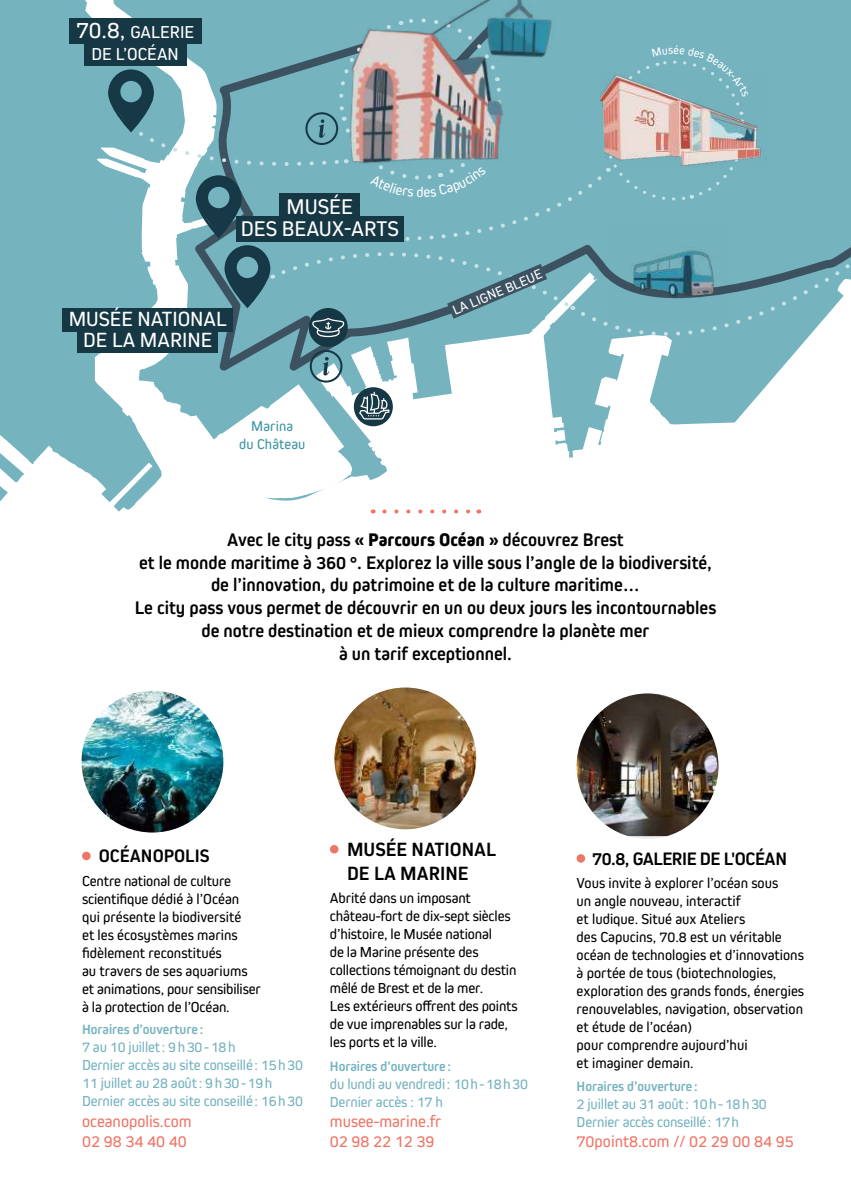
<style>
.page{position:relative;width:851px;height:1191px;background:#fff}
.page>*{position:absolute;margin:0;border:0;box-sizing:border-box;transform-origin:0 0}
.t1{font:22.2px/22.2px "Kiro";color:#fff;text-align:center}
.t2{font:21.4px/21.4px "Kiro";color:#fff;text-align:center}
.t3{font:700 20px/24px "Kiro";color:#000}
.t4{font:700 19px/22.8px "Kiro";color:#000;text-align:center}
.t5{font:700 18.8px "Kiro";letter-spacing:-.025em;color:#000}
.t6{font:700 18.8px "Kiro";color:#000}
.t7{font:18px/21.6px "Kiro";color:#fff;text-align:center}
.t8{font:17px/20.4px "Kiro";color:#ee7667}
.t9{font:15px/18px "Kiro";color:#000}
.t10{font:15px/18px "Kiro";letter-spacing:-.01em;color:#75b3bf}
.t11{font:14.6px/17.6px "Kiro";letter-spacing:.01em;color:#3c94a3;text-align:center}
.t12{font:700 14px "Kiro";color:#75b3bf}
.t13{font:14px "Kiro";color:#fff}
.s1{font-size:24px}
.s2{font-weight:800}
</style>
<div class="page">
<svg style="left:0;top:0;width:850px;height:511px"></svg>
<svg style="left:354px;top:387px;width:39px;height:39px"></svg>
<svg style="left:214px;top:406px;width:138px;height:105px"></svg>
<svg style="left:188px;top:14px;width:662px;height:370px"></svg>
<div style="left:312px;top:0;width:274px;height:15px;background:#75b3bf"></div>
<svg style="left:359px;top:392px;width:30px;height:27px"></svg>
<div style="left:309px;top:308px;width:39px;height:39px;background:#163744;border-radius:50%"></div>
<div style="left:69px;top:18px;width:133px;height:26px;background:#163744"></div>
<div style="left:84px;top:40px;width:102px;height:26px;background:#163744"></div>
<svg style="left:310px;top:350px;width:32px;height:32px"></svg>
<img style="left:576px;top:693px;width:142px;height:143px">
<div style="left:576px;top:854px;width:9px;height:8px;background:#ee7667;border-radius:50%"></div>
<div style="left:62px;top:308px;width:170px;height:23px;background:#163744"></div>
<div style="left:77px;top:329px;width:141px;height:23px;background:#163744"></div>
<img style="left:748px;top:70px;width:22px;height:106px">
<svg style="left:577px;top:191px;width:273px;height:199px"></svg>
<svg style="left:384px;top:509px;width:88px;height:4px"></svg>
<img style="left:82px;top:691px;width:141px;height:141px;border-radius:71px">
<div style="left:82px;top:851px;width:9px;height:9px;background:#ee7667;border-radius:50%"></div>
<div style="left:330px;top:845px;width:8px;height:8px;background:#ee7667;border-radius:50%"></div>
<img style="left:334px;top:687px;width:142px;height:142px;border-radius:71px">
<svg style="left:108px;top:15px;width:640px;height:322px;background:#78a4ae"></svg>
<p class="t7" style="left:76px;top:21px;width:120px"><span class="s1">70.8,</span> GALERIE<br>DE L’OCÉAN</p>
<h1 class="t1" style="left:241px;top:195px;width:159px">MUSÉE<br>DES BEAUX-ARTS</h1>
<h2 class="t2" style="left:69px;top:307px;width:160px">MUSÉE NATIONAL<br>DE LA MARINE</h2>
<p class="t11" style="left:239px;top:417px;width:68px">Marina<br>du Château</p>
<p class="t13" style="left:450px;top:303px;width:97px;rotate:-23deg">LA LIGNE BLEUE</p>
<p class="t4" style="left:135px;top:528px;width:583px">Avec le city pass <span class="s2">« Parcours Océan »</span> découvrez Brest<br>et le monde maritime à 360 °. Explorez la ville sous l’angle de la biodiversité, de l’innovation, du patrimoine et de la culture maritime…<br>Le city pass vous permet de découvrir en un ou deux jours les incontournables de notre destination et de mieux comprendre la planète mer<br>à un tarif exceptionnel.</p>
<p class="t6" style="left:99px;top:845px;width:112px">OCÉANOPOLIS</p>
<p class="t9" style="left:82px;top:871px;width:180px">Centre national de culture scientifique dédié à l’Océan<br>qui présente la biodiversité<br>et les écosystèmes marins fidèlement reconstitués<br>au travers de ses aquariums et animations, pour sensibiliser à la protection de l’Océan.</p>
<p class="t12" style="left:82px;top:1021px;width:122px">Horaires d’ouverture :</p>
<p class="t10" style="left:82px;top:1037px;width:222px">7 au 10 juillet: 9h30-18h<br>Dernier accès au site conseillé: 15h30<br>11 juillet au 28 août: 9h30-19h Dernier accès au site conseillé: 16h30</p>
<p class="t8" style="left:82px;top:1110px;width:111px">oceanopolis.com<br>02 98 34 40 40</p>
<h3 class="t3" style="left:347px;top:836px;width:151px">MUSÉE NATIONAL<br>DE LA MARINE</h3>
<p class="t9" style="left:330px;top:888px;width:189px">Abrité dans un imposant château-fort de dix-sept siècles d’histoire, le Musée national<br>de la Marine présente des collections témoignant du destin mêlé de Brest et de la mer.<br>Les extérieurs offrent des points de vue imprenables sur la rade, les ports et la ville.</p>
<p class="t12" style="left:330px;top:1057px;width:122px">Horaires d’ouverture :</p>
<p class="t10" style="left:330px;top:1074px;width:199px">du lundi au vendredi: 10h-18h30<br>Dernier accès : 17 h</p>
<p class="t8" style="left:330px;top:1110px;width:113px">musee-marine.fr<br>02 98 22 12 39</p>
<p class="t5" style="left:592px;top:847px;width:196px">70.8, GALERIE DE L'OCÉAN</p>
<p class="t9" style="left:576px;top:873px;width:229px">Vous invite à explorer l’océan sous<br>un angle nouveau, interactif<br>et ludique. Situé aux Ateliers<br>des Capucins, 70.8 est un véritable océan de technologies et d’innovations à portée de tous (biotechnologies, exploration des grands fonds, énergies renouvelables, navigation, observation et étude de l’océan)<br>pour comprendre aujourd’hui<br>et imaginer demain.</p>
<p class="t12" style="left:576px;top:1077px;width:122px">Horaires d’ouverture :</p>
<p class="t10" style="left:576px;top:1094px;width:192px">2 juillet au 31 août: 10h-18h30<br>Dernier accès conseillé: 17h</p>
<p class="t8" style="left:576px;top:1130px;width:219px">70point8.com // 02 29 00 84 95</p>
</div>
